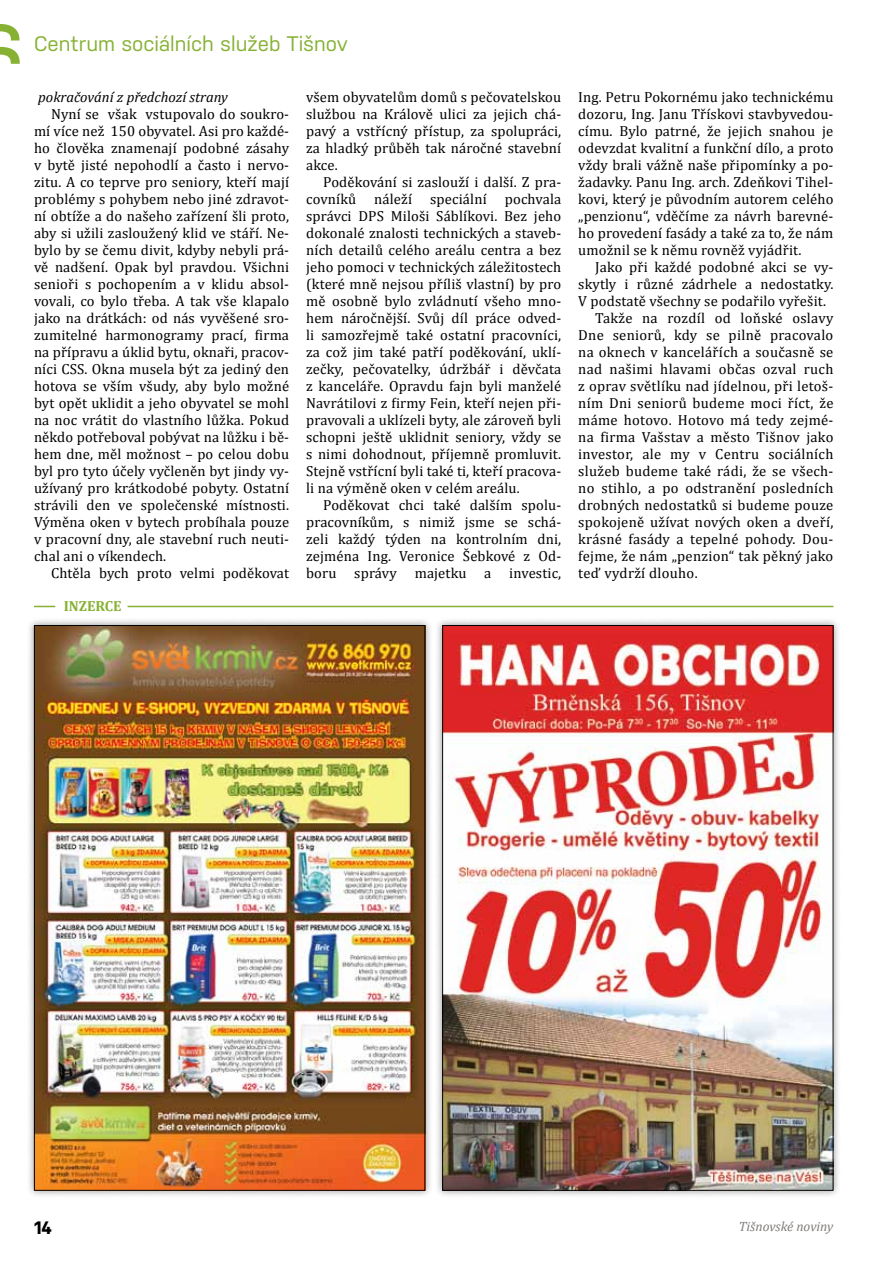
<style>
.page{position:relative;width:893px;height:1263px;background:#fff}
.page>*{position:absolute;margin:0;border:0;box-sizing:border-box;transform-origin:0 0}
.t1{font:21px "Nudista";color:#86b133}
.t2{font:700 18px "Nudista";color:#000}
.t3{font:14.7px/17px "Cambria";letter-spacing:.01em;color:#000;text-align:justify}
.t4{font:italic 14.7px "Cambria";color:#000}
.t5{font:700 14.7px "Cambria";color:#86b133}
.t6{font:italic 13.5px "Cambria";color:#807c7a}
</style>
<div class="page">
<svg style="left:0;top:24px;width:19px;height:17px"></svg>
<svg style="left:0;top:47px;width:20px;height:17px"></svg>
<div style="left:434px;top:617px;width:407px;height:581px;background:#000;opacity:.4"></div>
<img style="left:444px;top:627px;width:387px;height:562px">
<div style="left:26px;top:617px;width:407px;height:581px;background:#000;opacity:.4"></div>
<img style="left:36px;top:627px;width:387px;height:562px">
<svg style="left:34px;top:606px;width:21px;height:1px"></svg>
<hr style="left:128px;top:606px;width:705px;height:1px;background:#86b133">
<h1 class="t1" style="left:34px;top:29px;width:315px">Centrum sociálních služeb Tišnov</h1>
<p class="t4" style="left:38px;top:87px;width:191px">pokračování z předchozí strany</p>
<p class="t3" style="left:34px;top:106px;width:257px;text-indent:17px">Nyní se však vstupovalo do soukro&shy;mí více než 150 obyvatel. Asi pro každé&shy;ho člověka znamenají podobné zásahy v bytě jisté nepohodlí a často i nervo&shy;zitu. A co teprve pro seniory, kteří mají problémy s pohybem nebo jiné zdravot&shy;ní obtíže a do našeho zařízení šli proto, aby si užili zasloužený klid ve stáří. Ne&shy;bylo by se čemu divit, kdyby nebyli prá&shy;vě nadšení. Opak byl pravdou. Všichni senioři s pochopením a v klidu absol&shy;vovali, co bylo třeba. A tak vše klapalo jako na drátkách: od nás vyvěšené sro&shy;zumitelné harmonogramy prací, firma na přípravu a úklid bytu, oknaři, pracov&shy;níci CSS. Okna musela být za jediný den hotova se vším všudy, aby bylo možné byt opět uklidit a jeho obyvatel se mohl na noc vrátit do vlastního lůžka. Pokud někdo potřeboval pobývat na lůžku i bě&shy;hem dne, měl možnost – po celou dobu byl pro tyto účely vyčleněn byt jindy vy&shy;užívaný pro krátkodobé pobyty. Ostatní strávili den ve společenské místnosti.<br>Výměna oken v bytech probíhala pouze v pracovní dny, ale stavební ruch neuti&shy;chal ani o víkendech.</p>
<p class="t3" style="left:51px;top:565px;width:240px">Chtěla bych proto velmi poděkovat</p>
<p class="t5" style="left:64px;top:595px;width:59px">INZERCE</p>
<p class="t3" style="left:306px;top:89px;width:257px">všem obyvatelům domů s pečovatelskou službou na Králově ulici za jejich chá&shy;pavý a vstřícný přístup, za spolupráci, za hladký průběh tak náročné stavební akce.</p>
<p class="t3" style="left:306px;top:174px;width:257px;text-indent:17px">Poděkování si zaslouží i další. Z pra&shy;covníků náleží speciální pochvala správci DPS Miloši Sáblíkovi. Bez jeho dokonalé znalosti technických a staveb&shy;ních detailů celého areálu centra a bez jeho pomoci v technických záležitostech (které mně nejsou příliš vlastní) by pro mě osobně bylo zvládnutí všeho mno&shy;hem náročnější. Svůj díl práce odved&shy;li samozřejmě také ostatní pracovníci, za což jim také patří poděkování, uklí&shy;zečky, pečovatelky, údržbář i děvčata z kanceláře. Opravdu fajn byli manželé Navrátilovi z firmy Fein, kteří nejen při&shy;pravovali a uklízeli byty, ale zároveň byli schopni ještě uklidnit seniory, vždy se s nimi dohodnout, příjemně promluvit.<br>Stejně vstřícní byli také ti, kteří pracova&shy;li na výměně oken v celém areálu.</p>
<p class="t3" style="left:306px;top:497px;width:257px;text-indent:17px">Poděkovat chci také dalším spolu&shy;pracovníkům, s nimiž jsme se schá&shy;zeli každý týden na kontrolním dni, zejména Ing. Veronice Šebkové z Od&shy;boru správy majetku a investic,</p>
<p class="t3" style="left:578px;top:89px;width:257px">Ing. Petru Pokornému jako technickému dozoru, Ing. Janu Třískovi stavbyvedou&shy;címu. Bylo patrné, že jejich snahou je odevzdat kvalitní a funkční dílo, a proto vždy brali vážně naše připomínky a po&shy;žadavky. Panu Ing. arch. Zdeňkovi Tihel&shy;kovi, který je původním autorem celého „penzionu“, vděčíme za návrh barevné&shy;ho provedení fasády a také za to, že nám umožnil se k němu rovněž vyjádřit.</p>
<p class="t3" style="left:595px;top:259px;width:240px">Jako při každé podobné akci se vy-</p>
<p class="t3" style="left:578px;top:276px;width:257px">skytly i různé zádrhele a nedostatky.</p>
<p class="t3" style="left:578px;top:293px;width:249px">V podstatě všechny se podařilo vyřešit.</p>
<p class="t3" style="left:595px;top:310px;width:240px">Takže na rozdíl od loňské oslavy</p>
<p class="t3" style="left:578px;top:327px;width:257px">Dne seniorů, kdy se pilně pracovalo</p>
<p class="t3" style="left:578px;top:344px;width:257px">na oknech v kancelářích a současně se</p>
<p class="t3" style="left:578px;top:361px;width:257px">nad našimi hlavami občas ozval ruch</p>
<p class="t3" style="left:578px;top:378px;width:257px">z oprav světlíku nad jídelnou, při letoš-</p>
<p class="t3" style="left:578px;top:395px;width:257px">ním Dni seniorů budeme moci říct, že</p>
<p class="t3" style="left:578px;top:412px;width:257px">máme hotovo. Hotovo má tedy zejmé-</p>
<p class="t3" style="left:578px;top:429px;width:257px">na firma Vašstav a město Tišnov jako</p>
<p class="t3" style="left:578px;top:446px;width:257px">investor, ale my v Centru sociálních</p>
<p class="t3" style="left:578px;top:463px;width:257px">služeb budeme také rádi, že se všech-</p>
<p class="t3" style="left:578px;top:480px;width:257px">no stihlo, a po odstranění posledních</p>
<p class="t3" style="left:578px;top:497px;width:257px">drobných nedostatků si budeme pouze</p>
<p class="t3" style="left:578px;top:514px;width:257px">spokojeně užívat nových oken a dveří,</p>
<p class="t3" style="left:578px;top:531px;width:257px">krásné fasády a tepelné pohody. Dou-</p>
<p class="t3" style="left:578px;top:548px;width:257px">fejme, že nám „penzion“ tak pěkný jako</p>
<p class="t3" style="left:578px;top:565px;width:121px">teď vydrží dlouho.</p>
<p class="t2" style="left:34px;top:1214px;width:20px">14</p>
<p class="t6" style="left:739px;top:1217px;width:96px">Tišnovské noviny</p>
</div>
